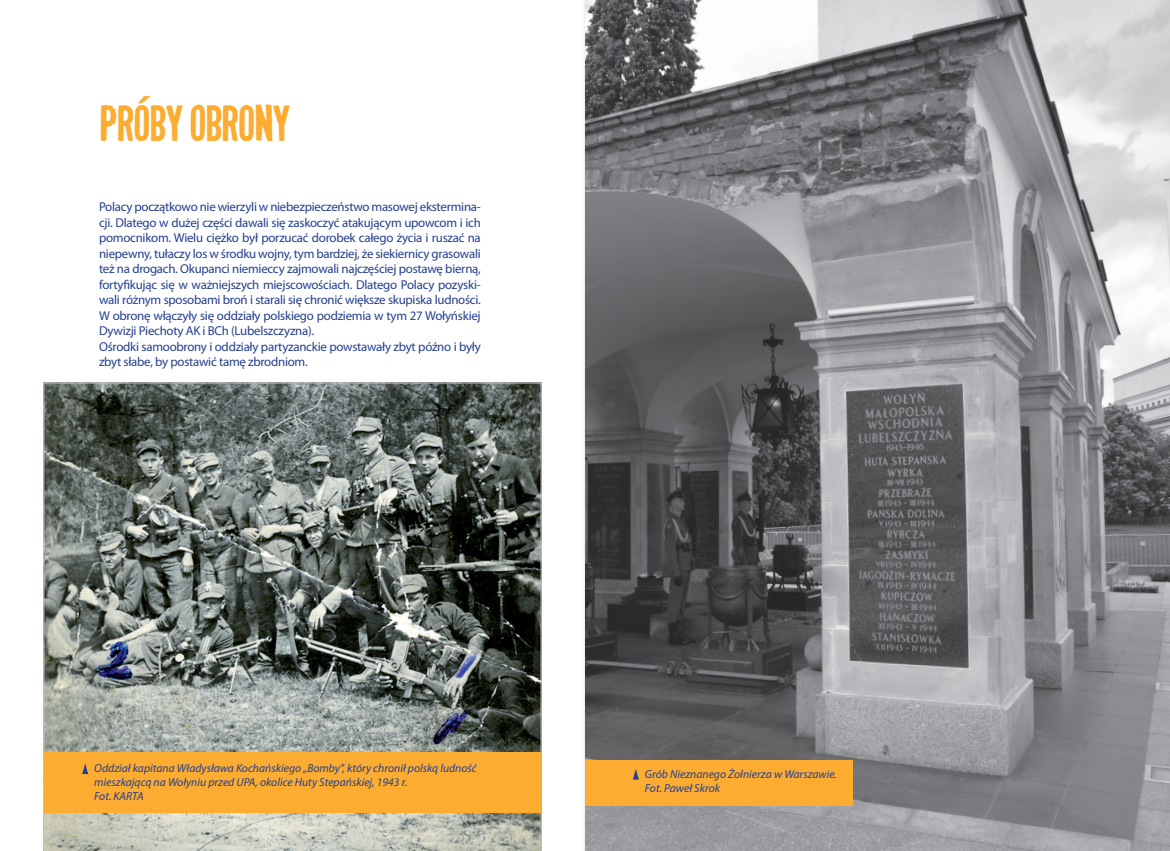
<style>
.page{position:relative;width:1170px;height:851px;background:#fff}
.page>*{position:absolute;margin:0;border:0;box-sizing:border-box;transform-origin:0 0}
.tytuły_plansz_wystaw{font:40.75px "Damned Soldiers";letter-spacing:-.005em;color:#fbac31}
.teksty_główne_plansz{font:12.88px/15.5px "Myriad Pro";letter-spacing:-.02em;color:#253f8e;text-align:justify}
.podpisy_brązowe{font:italic 11.62px/14px "Myriad Pro";color:#253f8e}
</style>
<div class="page">
<svg style="left:43px;top:382px;width:499px;height:468px;background:#717872"></svg>
<img style="left:585px;top:0;width:584px;height:850px">
<div style="left:44px;top:751px;width:497px;height:61px;background:#fbac31"></div>
<div style="left:585px;top:760px;width:267px;height:45px;background:#fbac31"></div>
<svg style="left:82px;top:763px;width:6px;height:11px"></svg>
<svg style="left:633px;top:769px;width:5px;height:10px"></svg>
<p class="tytuły_plansz_wystaw" style="left:101px;top:103px;width:191px">PRÓBY OBRONY</p>
<p class="teksty_główne_plansz" style="left:99px;top:199px;width:383px">Polacy początkowo nie wierzyli w niebezpieczeństwo masowej ekstermina&shy;cji. Dlatego w dużej części dawali się zaskoczyć atakującym upowcom i ich pomocnikom. Wielu ciężko był porzucać dorobek całego życia i ruszać na niepewny, tułaczy los w środku wojny, tym bardziej, że siekiernicy grasowali też na drogach. Okupanci niemieccy zajmowali najczęściej postawę bierną, fortyfikując się w ważniejszych miejscowościach. Dlatego Polacy pozyski&shy;wali różnym sposobami broń i starali się chronić większe skupiska ludności.<br>W obronę włączyły się oddziały polskiego podziemia w tym 27 Wołyńskiej Dywizji Piechoty AK i BCh (Lubelszczyzna).</p>
<p class="teksty_główne_plansz" style="left:99px;top:338px;width:383px">Ośrodki samoobrony i oddziały partyzanckie powstawały zbyt późno i były zbyt słabe, by postawić tamę zbrodniom.</p>
<p class="podpisy_brązowe" style="left:94px;top:761px;width:384px">Oddział kapitana Władysława Kochańskiego „Bomby”, który chronił polską ludność mieszkającą na Wołyniu przed UPA, okolice Huty Stepańskiej, 1943 r.<br>Fot. KARTA</p>
<p class="podpisy_brązowe" style="left:645px;top:766px;width:194px">Grób Nieznanego Żołnierza w Warszawie.</p>
<p class="podpisy_brązowe" style="left:645px;top:780px;width:77px">Fot. Paweł Skrok</p>
</div>
